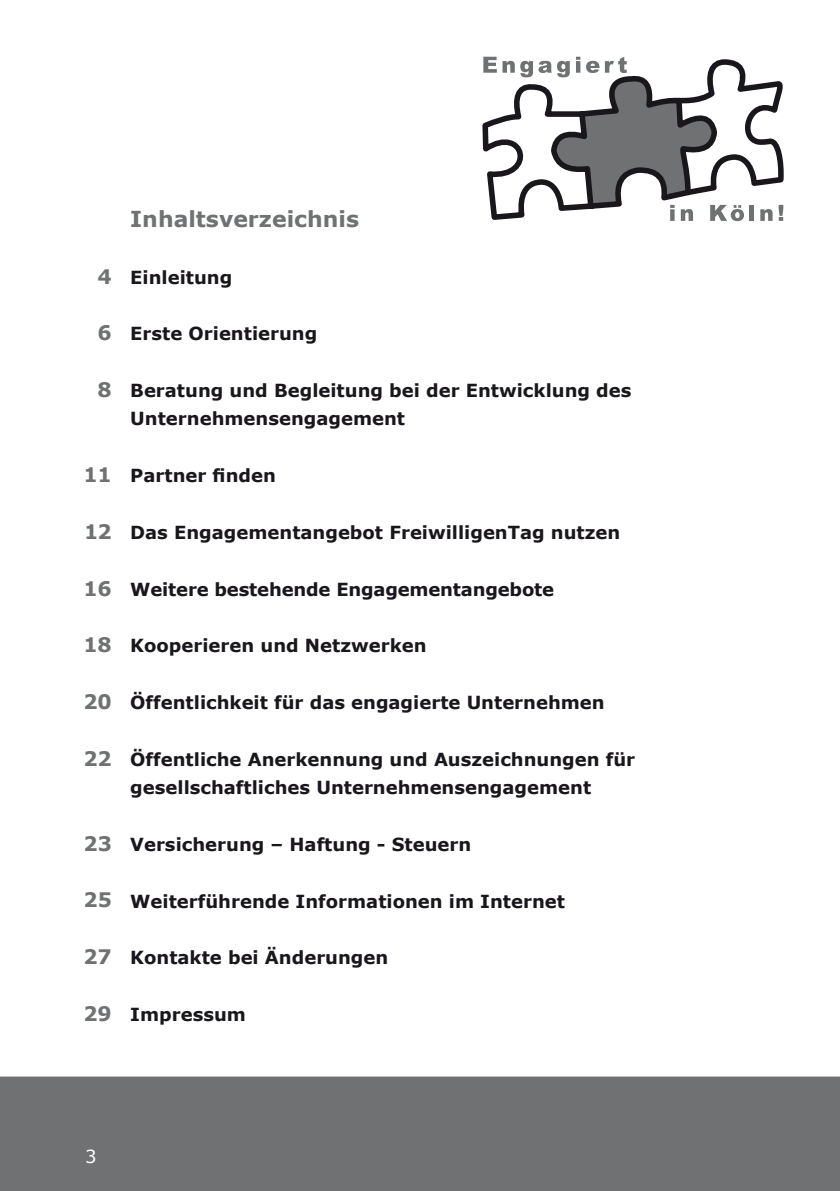
<style>
.page{position:relative;width:840px;height:1191px;background:#fff}
.page>*{position:absolute;margin:0;border:0;box-sizing:border-box;transform-origin:0 0}
.t1{font:700 22px "Verdana";color:#707172}
.t2{font:700 18px/28.4px "Verdana";color:#1a171c}
.t3{font:18px "Verdana";color:#fff}
.s1{font-size:20px;color:#707172}
</style>
<div class="page">
<div style="left:0;top:1076px;width:839px;height:115px;background:#707172"></div>
<svg style="left:482px;top:57px;width:301px;height:164px"></svg>
<h1 class="t1" style="left:130px;top:205px;width:230px">Inhaltsverzeichnis</h1>
<p class="t2" style="left:98px;top:262px;width:136px"><span class="s1">4</span> Einleitung</p>
<p class="t2" style="left:98px;top:319px;width:221px"><span class="s1">6</span> Erste Orientierung</p>
<p class="t2" style="left:130px;top:376px;width:502px;text-indent:-33px"><span class="s1">8</span> Beratung und Begleitung bei der Entwicklung des<br>Unternehmensengagement</p>
<p class="t2" style="left:83px;top:461px;width:194px"><span class="s1">11</span> Partner finden</p>
<p class="t2" style="left:84px;top:517px;width:537px"><span class="s1">12</span> Das Engagementangebot FreiwilligenTag nutzen</p>
<p class="t2" style="left:83px;top:574px;width:472px"><span class="s1">16</span> Weitere bestehende Engagementangebote</p>
<p class="t2" style="left:83px;top:631px;width:344px"><span class="s1">18</span> Kooperieren und Netzwerken</p>
<p class="t2" style="left:83px;top:687px;width:522px"><span class="s1">20</span> Öffentlichkeit für das engagierte Unternehmen</p>
<p class="t2" style="left:83px;top:744px;width:553px;text-align:center"><span class="s1">22</span> Öffentliche Anerkennung und Auszeichnungen für gesellschaftliches Unternehmensengagement</p>
<p class="t2" style="left:83px;top:829px;width:389px"><span class="s1">2</span><span class="s1">3</span> Versicherung – Haftung - Steuern</p>
<p class="t2" style="left:83px;top:886px;width:482px"><span class="s1">2</span><span class="s1">5</span> Weiterführende Informationen im Internet</p>
<p class="t2" style="left:83px;top:943px;width:306px"><span class="s1">27</span> Kontakte bei Änderungen</p>
<p class="t2" style="left:83px;top:999px;width:164px"><span class="s1">29</span> Impressum</p>
<p class="t3" style="left:85px;top:1144px;width:13px">3</p>
</div>
